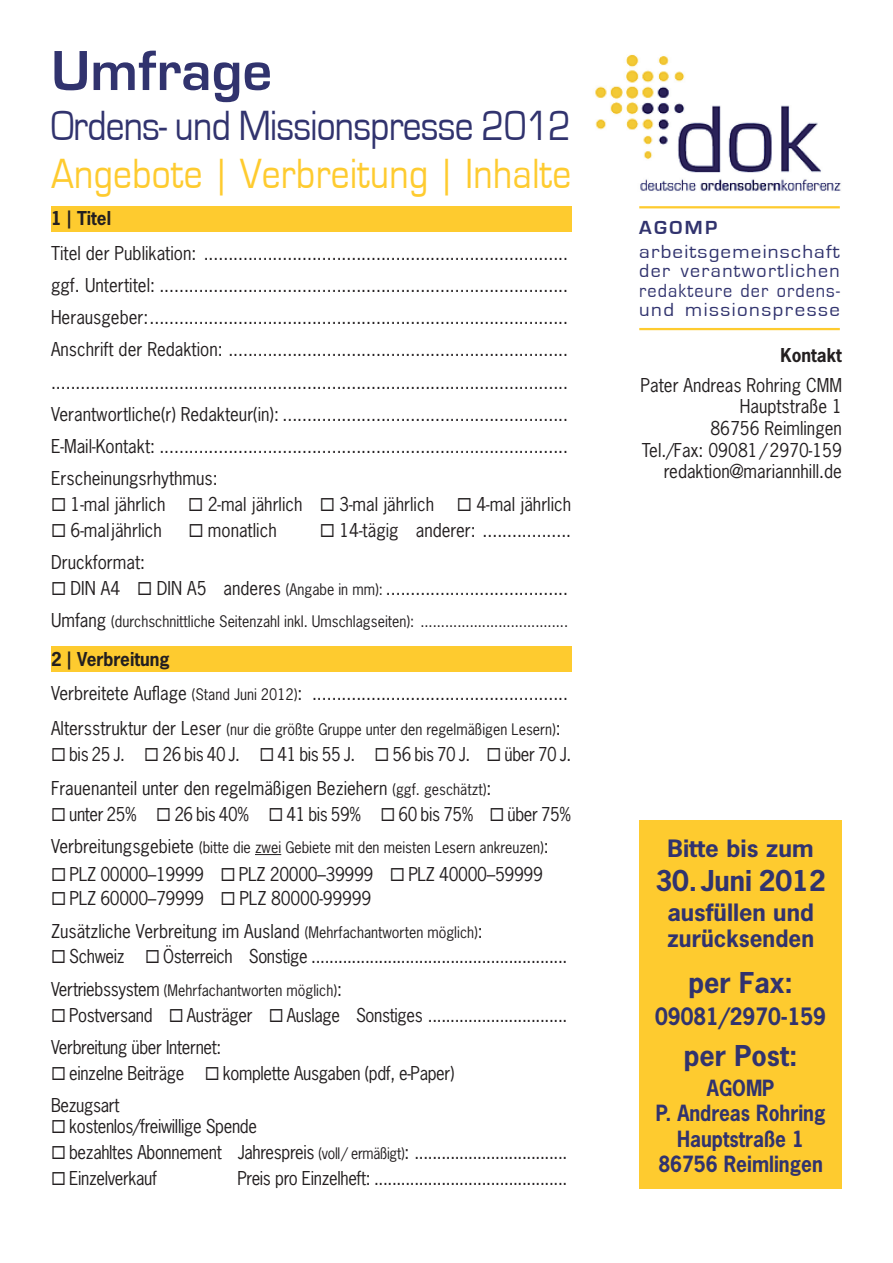
<style>
.page{position:relative;width:893px;height:1263px;background:#fff}
.page>*{position:absolute;margin:0;border:0;box-sizing:border-box;transform-origin:0 0}
.t1{font:700 58.5px "Eurostile";color:#31336e}
.t2{font:43.5px "Eurostile";letter-spacing:-.02em;color:#31336e;scale:.86 1}
.t3{font:43.5px "Eurostile";letter-spacing:.01em;color:#fecb2f;scale:.86 1}
.t4{font:700 27px "News Gothic Std";color:#31336e}
.t5{font:700 22.5px/25.5px "News Gothic Std";color:#31336e;scale:1.05 1}
.t6{font:700 22.5px "News Gothic Std";color:#31336e;scale:.91 1}
.t7{font:700 22.5px "News Gothic Std";color:#31336e;scale:1.07 1}
.t8{font:700 21px/25.5px "News Gothic Std";color:#31336e;text-align:center;scale:.91 1}
.t9{font:19.5px/19.5px "Eurostile";letter-spacing:.07em;color:#31336e;text-align:justify;scale:1.08 1}
.t10{font:700 19.5px "Eurostile";letter-spacing:.12em;color:#31336e}
.t11{font:18px/32.2px "News Gothic Std";letter-spacing:-.02em;color:#231f20;text-align:justify;scale:.95 1}
.t12{font:18px/21.6px "News Gothic Std";color:#231f20;scale:.95 1}
.t13{font:18px/32.2px "News Gothic Std";letter-spacing:-.02em;color:#231f20;scale:.93 1}
.t14{font:18px/34.3px "News Gothic Std";color:#231f20;scale:.93 1}
.t15{font:700 18px "News Gothic Std";color:#231f20;scale:.95 1}
.t16{font:15px "News Gothic Std";color:#231f20;scale:.95 1}
.s1{font-size:15px}
.s2{font-size:18px}
.s3{font-weight:700}
</style>
<div class="page">
<div style="left:51px;top:647px;width:520px;height:25px;background:#fecb2f"></div>
<div style="left:51px;top:206px;width:520px;height:26px;background:#fecb2f"></div>
<img style="left:595px;top:54px;width:246px;height:137px">
<hr style="left:639px;top:328px;width:201px;height:2px;background:#fecb2f">
<hr style="left:639px;top:206px;width:201px;height:2px;background:#fecb2f">
<svg style="left:255px;top:854px;width:26px;height:1px"></svg>
<div style="left:639px;top:820px;width:203px;height:368px;background:#fecb2f"></div>
<h1 class="t1" style="left:51px;top:39px;width:223px">Umfrage</h1>
<h2 class="t2" style="left:51px;top:102px;width:606px">Ordens- und Missionspresse 2012</h2>
<h2 class="t3" style="left:51px;top:150px;width:606px">Angebote | Verbreitung | Inhalte</h2>
<p class="t15" style="left:51px;top:207px;width:65px">1 | Titel</p>
<p class="t11" style="left:51px;top:237px;width:546px">Titel der Publikation: .......................................................................... ggf. Untertitel: ...................................................................................<br>Herausgeber:.....................................................................................<br>Anschrift der Redaktion: ..................................................................... .........................................................................................................<br>Verantwortliche(r) Redakteur(in): ..........................................................<br>E-Mail-Kontakt: ...................................................................................<br>Erscheinungsrhythmus:</p>
<p class="t12" style="left:51px;top:494px;width:122px">◻ 1-mal jährlich</p>
<p class="t12" style="left:188px;top:494px;width:260px">◻ 2-mal jährlich ◻ 3-mal jährlich</p>
<p class="t12" style="left:457px;top:494px;width:122px">◻ 4-mal jährlich</p>
<p class="t12" style="left:51px;top:519px;width:118px">◻ 6-mal jährlich</p>
<p class="t12" style="left:188px;top:519px;width:94px">◻ monatlich</p>
<p class="t12" style="left:320px;top:519px;width:266px">◻ 14-tägig anderer: ..................</p>
<p class="t12" style="left:51px;top:552px;width:101px">Druckformat:</p>
<p class="t12" style="left:51px;top:577px;width:546px">◻ DIN A4 ◻ DIN A5 anderes <span class="s1">(Angabe in mm):</span> .....................................</p>
<p class="t16" style="left:51px;top:612px;width:546px"><span class="s2">Umfang</span> (durchschnittliche Seitenzahl inkl. Umschlagseiten): ....................................</p>
<p class="t12" style="left:51px;top:642px;width:546px;line-height:34.3px"><span class="s3">2 | Verbreitung<br></span>Verbreitete Auflage <span class="s1">(Stand Juni 2012)</span>: ....................................................</p>
<p class="t16" style="left:51px;top:719px;width:538px"><span class="s2">Altersstruktur der Leser</span> (nur die größte Gruppe unter den regelmäßigen Lesern)<span class="s2">:</span></p>
<p class="t14" style="left:51px;top:736px;width:561px">◻ bis 25 J. ◻ 26 bis 40 J. ◻ 41 bis 55 J. ◻ 56 bis 70 J. ◻ über 70 J.<br>Frauenanteil unter den regelmäßigen Beziehern <span class="s1">(ggf. geschätzt)</span>:</p>
<p class="t13" style="left:51px;top:798px;width:561px">◻ unter 25% ◻ 26 bis 40% ◻ 41 bis 59% ◻ 60 bis 75% ◻ über 75%</p>
<p class="t16" style="left:51px;top:838px;width:526px"><span class="s2">Verbreitungsgebiete</span> (bitte die zwei Gebiete mit den meisten Lesern ankreuzen)<span class="s2">:</span></p>
<p class="t11" style="left:51px;top:858px;width:519px">◻ PLZ 00000–19999 ◻ PLZ 20000–39999 ◻ PLZ 40000–59999</p>
<p class="t12" style="left:51px;top:882px;width:456px;line-height:32.2px">◻ PLZ 60000–79999 ◻ PLZ 80000-99999<br>Zusätzliche Verbreitung im Ausland <span class="s1">(Mehrfachantworten möglich)</span>:</p>
<p class="t13" style="left:51px;top:940px;width:557px">◻ Schweiz ◻ Österreich Sonstige .........................................................</p>
<p class="t16" style="left:51px;top:980px;width:308px"><span class="s2">Vertriebssystem</span> (Mehrfachantworten möglich)<span class="s2">:</span></p>
<p class="t13" style="left:51px;top:998px;width:557px">◻ Postversand ◻ Austräger ◻ Auslage Sonstiges ...............................<br>Verbreitung über Internet:</p>
<p class="t13" style="left:51px;top:1056px;width:435px">◻ einzelne Beiträge ◻ komplette Ausgaben (pdf, e-Paper)<br>Bezugsart</p>
<p class="t13" style="left:51px;top:1110px;width:223px">◻ kostenlos/freiwillige Spende</p>
<p class="t13" style="left:51px;top:1136px;width:557px">◻ bezahltes Abonnement Jahrespreis <span class="s1">(voll/ ermäßigt)</span>: ..................................</p>
<p class="t13" style="left:51px;top:1162px;width:115px">◻ Einzelverkauf</p>
<p class="t13" style="left:237px;top:1162px;width:356px">Preis pro Einzelheft: ...........................................</p>
<p class="t10" style="left:639px;top:217px;width:79px">AGOMP</p>
<p class="t9" style="left:639px;top:242px;width:187px">arbeitsgemeinschaft der verantwortlichen redakteure der ordens&shy;und missionspresse</p>
<p class="t15" style="left:780px;top:343px;width:66px">Kontakt</p>
<p class="t12" style="left:641px;top:374px;width:213px;text-align:right">Pater Andreas Rohring CMM<br>Hauptstraße 1<br>86756 Reimlingen<br>Tel./Fax: 09081/2970-159 redaktion@mariannhill.de</p>
<p class="t7" style="left:667px;top:834px;width:138px">Bitte bis zum</p>
<h3 class="t4" style="left:655px;top:863px;width:172px">30.Juni 2012</h3>
<p class="t5" style="left:667px;top:899px;width:141px">ausfüllen und zurücksenden</p>
<h3 class="t4" style="left:688px;top:965px;width:106px">per Fax:</h3>
<p class="t6" style="left:655px;top:1001px;width:189px">09081/2970-159</p>
<h3 class="t4" style="left:684px;top:1038px;width:115px">per Post:</h3>
<p class="t8" style="left:656px;top:1074px;width:188px">AGOMP<br>P. Andreas Rohring<br>Hauptstraße 1<br>86756 Reimlingen</p>
</div>
